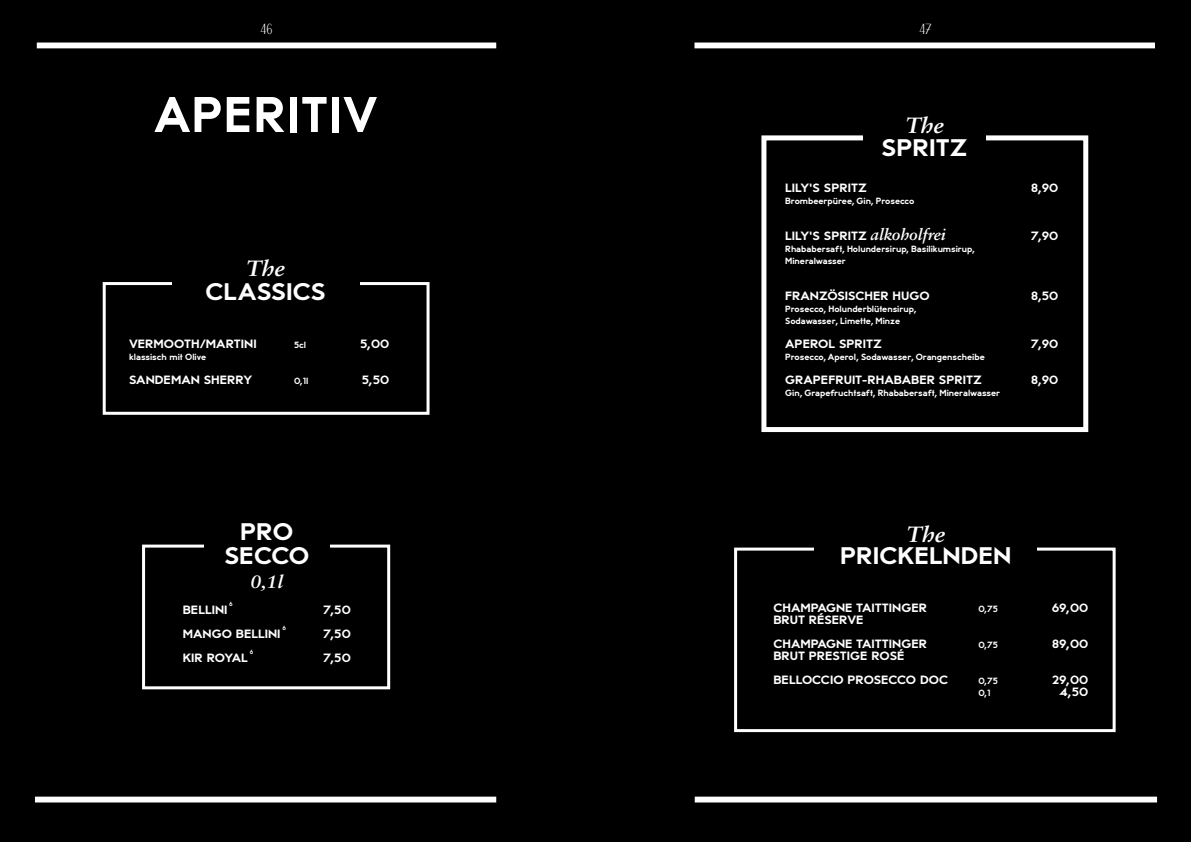
<style>
.page{position:relative;width:1191px;height:842px;background:#000}
.page>*{position:absolute;margin:0;border:0;box-sizing:border-box;transform-origin:0 0}
.t1{font:700 50px "Station 51";letter-spacing:.02em;color:#fff}
.t2{font:700 24px/24px "Station 51";color:#fff;text-align:center;scale:1.07 1}
.t3{font:italic 700 22px "Sabon LT Std";letter-spacing:-.01em;color:#fff;scale:1.07 1}
.t4{font:italic 700 18px "Sabon LT Std";color:#fff;scale:1.07 1}
.t5{font:300 condensed 14.6px "New Face";color:#fff;scale:1.07 1}
.t6{font:700 12px/24px "Station 51";color:#fff;scale:1.07 1}
.t7{font:700 9px/12px "Station 51";letter-spacing:-.005em;color:#fff}
.t8{font:700 6px "Station 51";color:#fff}
.s1{font-family:"Sabon LT Std";font-style:italic;font-size:16px}
</style>
<div class="page">
<div style="left:37px;top:43px;width:459px;height:5px;background:#fff"></div>
<div style="left:694px;top:43px;width:461px;height:5px;background:#fff"></div>
<div style="left:35px;top:797px;width:461px;height:5px;background:#fff"></div>
<div style="left:694px;top:797px;width:463px;height:5px;background:#fff"></div>
<div style="left:103px;top:282px;width:326px;height:133px;border:3px solid #fff"></div>
<div style="left:172px;top:256px;width:187px;height:58px;background:#000"></div>
<div style="left:142px;top:545px;width:248px;height:144px;border:3px solid #fff"></div>
<div style="left:204px;top:511px;width:125px;height:88px;background:#000"></div>
<div style="left:761px;top:135px;width:327px;height:297px;border:5px solid #fff"></div>
<div style="left:863px;top:114px;width:122px;height:55px;background:#000"></div>
<div style="left:734px;top:548px;width:381px;height:184px;border:3px solid #fff"></div>
<div style="left:815px;top:525px;width:222px;height:56px;background:#000"></div>
<p class="t5" style="left:260px;top:22px;width:13px">46</p>
<p class="t5" style="left:919px;top:22px;width:13px">47</p>
<h1 class="t1" style="left:154px;top:85px;width:225px">APERITIV</h1>
<h3 class="t3" style="left:246px;top:255px;width:38px">The</h3>
<h2 class="t2" style="left:205px;top:280px;width:114px">CLASSICS</h2>
<p class="t6" style="left:129px;top:332px;width:121px">VERMOOTH/MARTINI</p>
<p class="t7" style="left:294px;top:339px;width:14px">5cl</p>
<p class="t6" style="left:360px;top:332px;width:29px">5,00</p>
<p class="t7" style="left:129px;top:351px;width:79px">klassisch mit Olive</p>
<p class="t6" style="left:129px;top:368px;width:117px">SANDEMAN SHERRY</p>
<p class="t7" style="left:294px;top:375px;width:16px">0,1l</p>
<p class="t6" style="left:362px;top:368px;width:27px">5,50</p>
<h2 class="t2" style="left:224px;top:520px;width:81px">PRO<br>SECCO</h2>
<h3 class="t4" style="left:250px;top:571px;width:32px">0,1l</h3>
<p class="t8" style="left:229px;top:600px;width:5px">6</p>
<p class="t6" style="left:183px;top:597px;width:43px">BELLINI</p>
<p class="t6" style="left:323px;top:597px;width:27px">7,50</p>
<p class="t8" style="left:282px;top:624px;width:5px">6</p>
<p class="t6" style="left:183px;top:621px;width:93px">MANGO BELLINI</p>
<p class="t6" style="left:323px;top:621px;width:27px">7,50</p>
<p class="t8" style="left:250px;top:648px;width:5px">6</p>
<p class="t6" style="left:183px;top:645px;width:62px">KIR ROYAL</p>
<p class="t6" style="left:323px;top:645px;width:27px">7,50</p>
<h3 class="t3" style="left:905px;top:112px;width:38px">The</h3>
<h2 class="t2" style="left:881px;top:136px;width:82px">SPRITZ</h2>
<p class="t6" style="left:785px;top:176px;width:78px">LILY'S SPRITZ</p>
<p class="t6" style="left:1031px;top:176px;width:27px">8,90</p>
<p class="t7" style="left:785px;top:195px;width:131px">Brombeerpüree, Gin, Prosecco</p>
<p class="t6" style="left:785px;top:224px;width:152px">LILY'S SPRITZ <span class="s1">alkoholfrei</span></p>
<p class="t6" style="left:1030px;top:224px;width:27px">7,90</p>
<p class="t7" style="left:785px;top:243px;width:191px">Rhababersaft, Holundersirup, Basilikumsirup,<br>Mineralwasser</p>
<p class="t6" style="left:785px;top:284px;width:137px">FRANZÖSISCHER HUGO</p>
<p class="t6" style="left:1031px;top:284px;width:27px">8,50</p>
<p class="t7" style="left:785px;top:303px;width:133px">Prosecco, Holunderblütensirup,<br>Sodawasser, Limette, Minze</p>
<p class="t6" style="left:785px;top:332px;width:92px">APEROL SPRITZ</p>
<p class="t6" style="left:1030px;top:332px;width:27px">7,90</p>
<p class="t7" style="left:785px;top:351px;width:201px">Prosecco, Aperol, Sodawasser, Orangenscheibe</p>
<p class="t6" style="left:785px;top:368px;width:185px">GRAPEFRUIT-RHABABER SPRITZ</p>
<p class="t6" style="left:1031px;top:368px;width:27px">8,90</p>
<p class="t7" style="left:785px;top:387px;width:216px">Gin, Grapefruchtsaft, Rhababersaft, Mineralwasser</p>
<h3 class="t3" style="left:906px;top:521px;width:38px">The</h3>
<h2 class="t2" style="left:840px;top:544px;width:162px">PRICKELNDEN</h2>
<p class="t6" style="left:773px;top:596px;width:145px">CHAMPAGNE TAITTINGER</p>
<p class="t7" style="left:978px;top:603px;width:21px">0,75</p>
<p class="t6" style="left:1051px;top:596px;width:36px">69,00</p>
<p class="t6" style="left:773px;top:608px;width:145px">BRUT RÉSERVE<br>CHAMPAGNE TAITTINGER</p>
<p class="t7" style="left:978px;top:639px;width:21px">0,75</p>
<p class="t6" style="left:1052px;top:632px;width:35px">89,00</p>
<p class="t6" style="left:773px;top:644px;width:165px">BRUT PRESTIGE ROSÉ<br>BELLOCCIO PROSECCO DOC</p>
<p class="t7" style="left:978px;top:675px;width:21px">0,75</p>
<p class="t6" style="left:1052px;top:668px;width:35px">29,00</p>
<p class="t7" style="left:978px;top:687px;width:14px">0,1</p>
<p class="t6" style="left:1059px;top:680px;width:29px">4,50</p>
</div>
